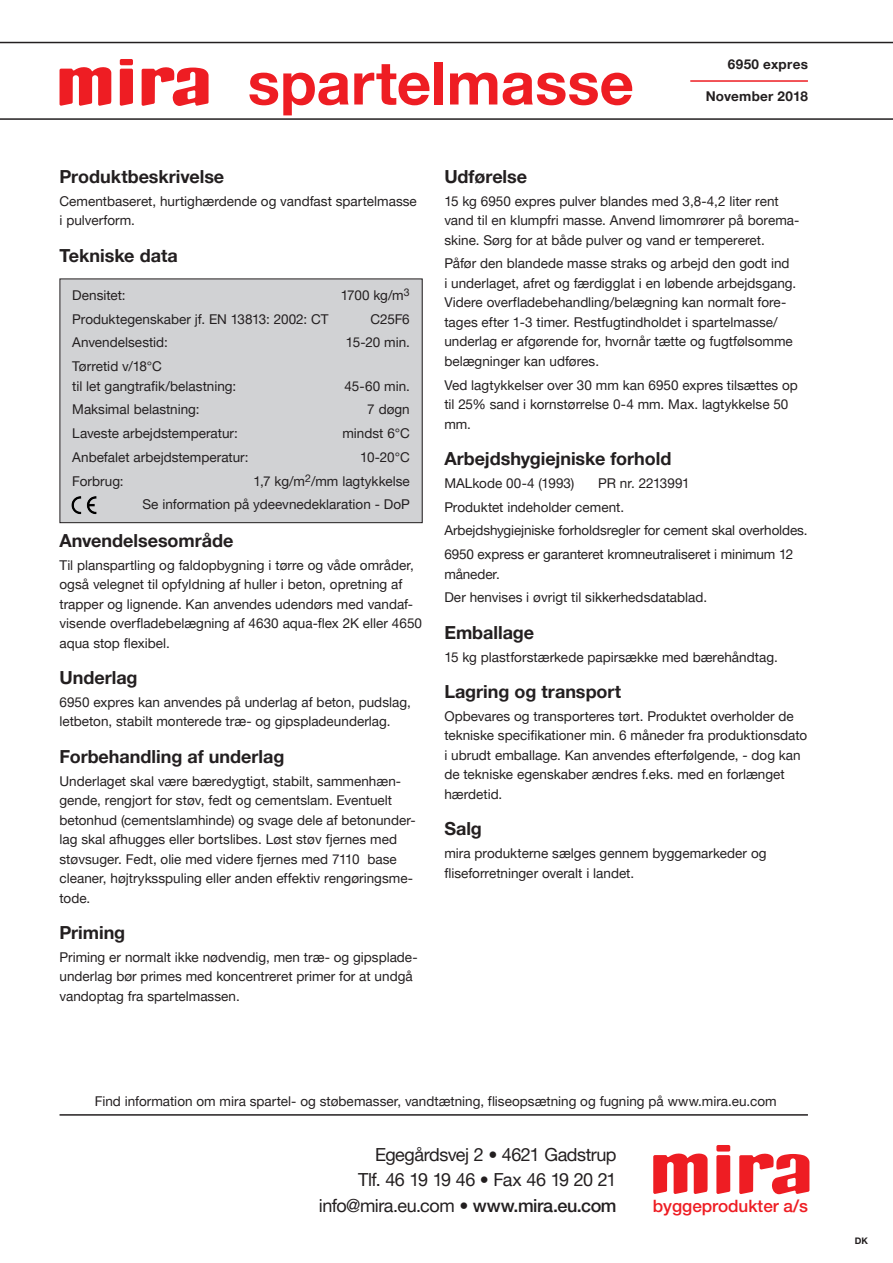
<style>
.page{position:relative;width:893px;height:1263px;background:#fff}
.page>*{position:absolute;margin:0;border:0;box-sizing:border-box;transform-origin:0 0}
.TYPE_OVERSKRIFT{font:700 60px "Helvetica Neue LT Pro";color:#ee1d23}
.BRØD_OVERSKRIFT{font:700 18px "Helvetica Neue LT Pro";color:#231f20}
.t1{font:18px "Helvetica Neue LT Pro";letter-spacing:-.025em;color:#231f20}
.t2{font:500 17.1px "Helvetica Neue LT Pro";color:#ee1d23}
.BRØD{font:13.5px/19.5px "Helvetica Neue LT Pro";color:#231f20}
.BRØD-2{font:700 13.5px "Helvetica Neue LT Pro";letter-spacing:.02em;color:#231f20}
.BRØD_OVERSKRIFT-2{font:700 9px "Helvetica Neue LT Pro";color:#231f20}
.s1{font-weight:500}
</style>
<div class="page">
<div style="left:60px;top:279px;width:362px;height:244px;background:#d1d2d4"></div>
<div style="left:60px;top:279px;width:363px;height:244px;border:1px solid #231f20"></div>
<hr style="left:60px;top:1114px;width:748px;height:2px;background:#231f20">
<img style="left:71px;top:496px;width:26px;height:18px">
<svg style="left:716px;top:1155px;width:14px;height:39px"></svg>
<div style="left:716px;top:1145px;width:14px;height:6px;background:#ee1d23;border-radius:2px"></div>
<svg style="left:653px;top:1153px;width:55px;height:41px"></svg>
<svg style="left:739px;top:1153px;width:70px;height:41px"></svg>
<hr style="left:0;top:118px;width:893px;height:2px;background:#231f20">
<hr style="left:0;top:42px;width:893px;height:1px;background:#231f20">
<svg style="left:120px;top:69px;width:13px;height:37px"></svg>
<div style="left:120px;top:59px;width:13px;height:6px;background:#ee1d23;border-radius:2px"></div>
<svg style="left:60px;top:67px;width:52px;height:39px"></svg>
<svg style="left:142px;top:67px;width:67px;height:39px"></svg>
<hr style="left:690px;top:80px;width:118px;height:2px;background:#ee1d23">
<p class="TYPE_OVERSKRIFT" style="left:248px;top:46px;width:388px">spartelmasse</p>
<p class="BRØD-2" style="left:728px;top:55px;width:82px">6950 expres</p>
<p class="BRØD-2" style="left:706px;top:88px;width:104px">November 2018</p>
<p class="BRØD_OVERSKRIFT" style="left:60px;top:165px;width:166px">Produktbeskrivelse</p>
<p class="BRØD" style="left:60px;top:191px;width:359px">Cementbaseret, hurtighærdende og vandfast spartelmasse i pulverform.</p>
<p class="BRØD_OVERSKRIFT" style="left:60px;top:244px;width:120px">Tekniske data</p>
<p class="BRØD" style="left:72px;top:285px;width:55px">Densitet:</p>
<p class="BRØD" style="left:341px;top:285px;width:71px">1700 kg/m<sup>3</sup></p>
<p class="BRØD" style="left:72px;top:309px;width:258px">Produktegenskaber jf. EN 13813: 2002: CT</p>
<p class="BRØD" style="left:370px;top:309px;width:41px">C25F6</p>
<p class="BRØD" style="left:72px;top:332px;width:97px">Anvendelsestid:</p>
<p class="BRØD" style="left:346px;top:332px;width:65px">15-20 min.</p>
<p class="BRØD" style="left:72px;top:356px;width:165px">Tørretid v/18°C<br>til let gangtrafik/belastning:</p>
<p class="BRØD" style="left:344px;top:376px;width:67px">45-60 min.</p>
<p class="BRØD" style="left:72px;top:399px;width:129px">Maksimal belastning:</p>
<p class="BRØD" style="left:367px;top:399px;width:44px">7 døgn</p>
<p class="BRØD" style="left:72px;top:423px;width:167px">Laveste arbejdstemperatur:</p>
<p class="BRØD" style="left:342px;top:423px;width:69px">mindst 6°C</p>
<p class="BRØD" style="left:72px;top:447px;width:178px">Anbefalet arbejdstemperatur:</p>
<p class="BRØD" style="left:360px;top:447px;width:51px">10-20°C</p>
<p class="BRØD" style="left:72px;top:471px;width:53px">Forbrug:</p>
<p class="BRØD" style="left:253px;top:471px;width:158px">1,7 kg/m<sup>2</sup>/mm lagtykkelse</p>
<p class="BRØD" style="left:143px;top:494px;width:269px">Se information på ydeevnedeklaration - DoP</p>
<p class="BRØD_OVERSKRIFT" style="left:60px;top:530px;width:175px">Anvendelsesområde</p>
<p class="BRØD" style="left:60px;top:555px;width:364px">Til planspartling og faldopbygning i tørre og våde områder, også velegnet til opfyldning af huller i beton, opretning af trapper og lignende. Kan anvendes udendørs med vandaf&shy;visende overfladebelægning af 4630 aqua-flex 2K eller 4650 aqua stop flexibel.</p>
<p class="BRØD_OVERSKRIFT" style="left:60px;top:667px;width:80px">Underlag</p>
<p class="BRØD" style="left:60px;top:692px;width:353px">6950 expres kan anvendes på underlag af beton, pudslag, letbeton, stabilt monterede træ- og gipspladeunderlag.</p>
<p class="BRØD_OVERSKRIFT" style="left:60px;top:745px;width:226px">Forbehandling af underlag</p>
<p class="BRØD" style="left:60px;top:771px;width:358px">Underlaget skal være bæredygtigt, stabilt, sammenhæn&shy;gende, rengjort for støv, fedt og cementslam. Eventuelt betonhud (cementslamhinde) og svage dele af betonunder&shy;lag skal afhugges eller bortslibes. Løst støv fjernes med støvsuger. Fedt, olie med videre fjernes med 7110 base cleaner, højtryksspuling eller anden effektiv rengøringsme&shy;tode.</p>
<p class="BRØD_OVERSKRIFT" style="left:60px;top:922px;width:67px">Priming</p>
<p class="BRØD" style="left:60px;top:947px;width:360px">Priming er normalt ikke nødvendig, men træ- og gipsplade&shy;underlag bør primes med koncentreret primer for at undgå vandoptag fra spartelmassen.</p>
<p class="BRØD_OVERSKRIFT" style="left:444px;top:165px;width:84px">Udførelse</p>
<p class="BRØD" style="left:444px;top:191px;width:357px">15 kg 6950 expres pulver blandes med 3,8-4,2 liter rent vand til en klumpfri masse. Anvend limomrører på borema&shy;skine. Sørg for at både pulver og vand er tempereret.</p>
<p class="BRØD" style="left:444px;top:253px;width:353px">Påfør den blandede masse straks og arbejd den godt ind<br>i underlaget, afret og færdigglat i en løbende arbejdsgang.<br>Videre overfladebehandling/belægning kan normalt fore&shy;tages efter 1-3 timer. Restfugtindholdet i spartelmasse/ underlag er afgørende for, hvornår tætte og fugtfølsomme belægninger kan udføres.</p>
<p class="BRØD" style="left:444px;top:375px;width:355px">Ved lagtykkelser over 30 mm kan 6950 expres tilsættes op til 25% sand i kornstørrelse 0-4 mm. Max. lagtykkelse 50 mm.</p>
<p class="BRØD_OVERSKRIFT" style="left:444px;top:448px;width:228px">Arbejdshygiejniske forhold</p>
<p class="BRØD" style="left:444px;top:473px;width:132px">MALkode 00-4 (1993)</p>
<p class="BRØD" style="left:598px;top:473px;width:93px">PR nr. 2213991</p>
<p class="BRØD" style="left:444px;top:497px;width:181px">Produktet indeholder cement.</p>
<p class="BRØD" style="left:444px;top:520px;width:365px">Arbejdshygiejniske forholdsregler for cement skal overholdes.</p>
<p class="BRØD" style="left:444px;top:544px;width:350px">6950 express er garanteret kromneutraliseret i minimum 12 måneder.</p>
<p class="BRØD" style="left:444px;top:587px;width:264px">Der henvises i øvrigt til sikkerhedsdatablad.</p>
<p class="BRØD_OVERSKRIFT" style="left:444px;top:621px;width:91px">Emballage</p>
<p class="BRØD" style="left:444px;top:647px;width:335px">15 kg plastforstærkede papirsække med bærehåndtag.</p>
<p class="BRØD_OVERSKRIFT" style="left:444px;top:681px;width:178px">Lagring og transport</p>
<p class="BRØD" style="left:444px;top:706px;width:364px">Opbevares og transporteres tørt. Produktet overholder de tekniske specifikationer min. 6 måneder fra produktionsdato i ubrudt emballage. Kan anvendes efterfølgende, - dog kan de tekniske egenskaber ændres f.eks. med en forlænget hærdetid.</p>
<p class="BRØD_OVERSKRIFT" style="left:444px;top:818px;width:39px">Salg</p>
<p class="BRØD" style="left:444px;top:843px;width:324px">mira produkterne sælges gennem byggemarkeder og fliseforretninger overalt i landet.</p>
<p class="BRØD" style="left:95px;top:1091px;width:683px">Find information om mira spartel- og støbemasser, vandtætning, fliseopsætning og fugning på www.mira.eu.com</p>
<p class="t1" style="left:375px;top:1143px;width:243px">Egegårdsvej 2 • 4621 Gadstrup</p>
<p class="t1" style="left:358px;top:1169px;width:260px">Tlf. 46 19 19 46 • Fax 46 19 20 21</p>
<p class="t1" style="left:319px;top:1194px;width:299px">info@mira.eu.com • <span class="s1">www.mira.eu.com</span></p>
<p class="t2" style="left:653px;top:1195px;width:157px">byggeprodukter a/s</p>
<p class="BRØD_OVERSKRIFT-2" style="left:855px;top:1235px;width:15px">DK</p>
</div>
